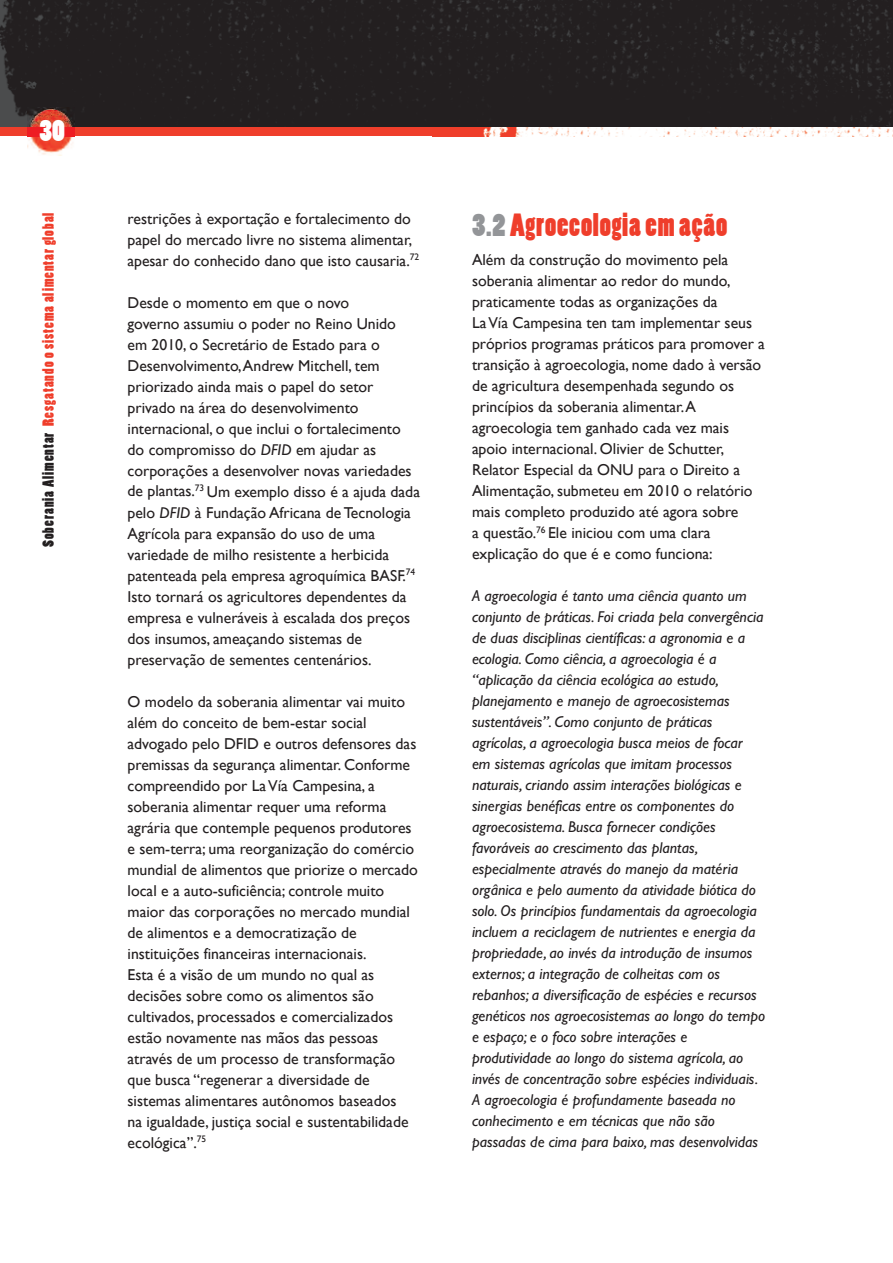
<style>
.page{position:relative;width:893px;height:1263px;background:#fff}
.page>*{position:absolute;margin:0;border:0;box-sizing:border-box;transform-origin:0 0}
.t1{font:30px "Poplar Std";letter-spacing:.025em;color:#ef3e2b}
.t2{font:28.5px "Poplar Std";color:#fff}
.t3{font:15.75px/21px "Gill Sans";color:#231f20}
.t4{font:italic 15.75px/21px "Gill Sans";color:#231f20}
.t5{font:15px "Poplar Std";letter-spacing:.065em;color:#ef3e2b}
.s1{color:#231f20}
.s2{font-style:italic}
.s3{color:#939598}
</style>
<div class="page">
<div style="left:0;top:0;width:893px;height:128px;background:#231f20"></div>
<div style="left:0;top:128px;width:893px;height:8px;background:#ef3e2b"></div>
<img style="left:483px;top:128px;width:410px;height:8px">
<img style="left:28px;top:107px;width:47px;height:48px">
<h2 class="t2" style="left:40px;top:119px;width:27px">30</h2>
<p class="t5" style="left:43px;top:547px;width:336px;rotate:-90deg"><span class="s1">Soberania Alimentar</span> Resgatando o sistema alimentar global</p>
<p class="t3" style="left:128px;top:208px;width:293px">restrições à exportação e fortalecimento do papel do mercado livre no sistema alimentar, apesar do conhecido dano que isto causaria.<sup>72</sup></p>
<p class="t3" style="left:128px;top:292px;width:294px">Desde o momento em que o novo<br>governo assumiu o poder no Reino Unido<br>em 2010, o Secretário de Estado para o Desenvolvimento, Andrew Mitchell, tem priorizado ainda mais o papel do setor privado na área do desenvolvimento internacional, o que inclui o fortalecimento do compromisso do <span class="s2">DFID</span> em ajudar as corporações a desenvolver novas variedades de plantas.<sup>73</sup> Um exemplo disso é a ajuda dada pelo <span class="s2">DFID</span> à Fundação Africana de Tecnologia Agrícola para expansão do uso de uma variedade de milho resistente a herbicida patenteada pela empresa agroquímica BASF.<sup>74<br></sup>Isto tornará os agricultores dependentes da empresa e vulneráveis à escalada dos preços dos insumos, ameaçando sistemas de preservação de sementes centenários.</p>
<p class="t3" style="left:128px;top:691px;width:292px">O modelo da soberania alimentar vai muito além do conceito de bem-estar social advogado pelo DFID e outros defensores das premissas da segurança alimentar. Conforme compreendido por La Vía Campesina, a soberania alimentar requer uma reforma agrária que contemple pequenos produtores e sem-terra; uma reorganização do comércio mundial de alimentos que priorize o mercado local e a auto-suficiência; controle muito maior das corporações no mercado mundial de alimentos e a democratização de instituições financeiras internacionais.<br>Esta é a visão de um mundo no qual as decisões sobre como os alimentos são cultivados, processados e comercializados estão novamente nas mãos das pessoas através de um processo de transformação que busca “regenerar a diversidade de sistemas alimentares autônomos baseados<br>na igualdade, justiça social e sustentabilidade ecológica”.<sup>75</sup></p>
<h1 class="t1" style="left:472px;top:213px;width:257px"><span class="s3">3.2</span> Agroecologia em ação</h1>
<p class="t3" style="left:472px;top:249px;width:294px">Além da construção do movimento pela soberania alimentar ao redor do mundo, praticamente todas as organizações da<br>La Vía Campesina ten tam implementar seus próprios programas práticos para promover a transição à agroecologia, nome dado à versão de agricultura desempenhada segundo os princípios da soberania alimentar. A agroecologia tem ganhado cada vez mais apoio internacional. Olivier de Schutter, Relator Especial da ONU para o Direito a Alimentação, submeteu em 2010 o relatório mais completo produzido até agora sobre<br>a questão.<sup>76</sup> Ele iniciou com uma clara explicação do que é e como funciona:</p>
<p class="t4" style="left:472px;top:587px;width:295px">A agroecologia é tanto uma ciência quanto um conjunto de práticas. Foi criada pela convergência de duas disciplinas científicas: a agronomia e a ecologia. Como ciência, a agroecologia é a “aplicação da ciência ecológica ao estudo, planejamento e manejo de agroecosistemas sustentáveis”. Como conjunto de práticas agrícolas, a agroecologia busca meios de focar em sistemas agrícolas que imitam processos naturais, criando assim interações biológicas e sinergias benéficas entre os componentes do agroecosistema. Busca fornecer condições favoráveis ao crescimento das plantas, especialmente através do manejo da matéria orgânica e pelo aumento da atividade biótica do solo. Os princípios fundamentais da agroecologia incluem a reciclagem de nutrientes e energia da propriedade, ao invés da introdução de insumos externos; a integração de colheitas com os rebanhos; a diversificação de espécies e recursos genéticos nos agroecosistemas ao longo do tempo e espaço; e o foco sobre interações e produtividade ao longo do sistema agrícola, ao invés de concentração sobre espécies individuais.<br>A agroecologia é profundamente baseada no conhecimento e em técnicas que não são passadas de cima para baixo, mas desenvolvidas</p>
</div>
